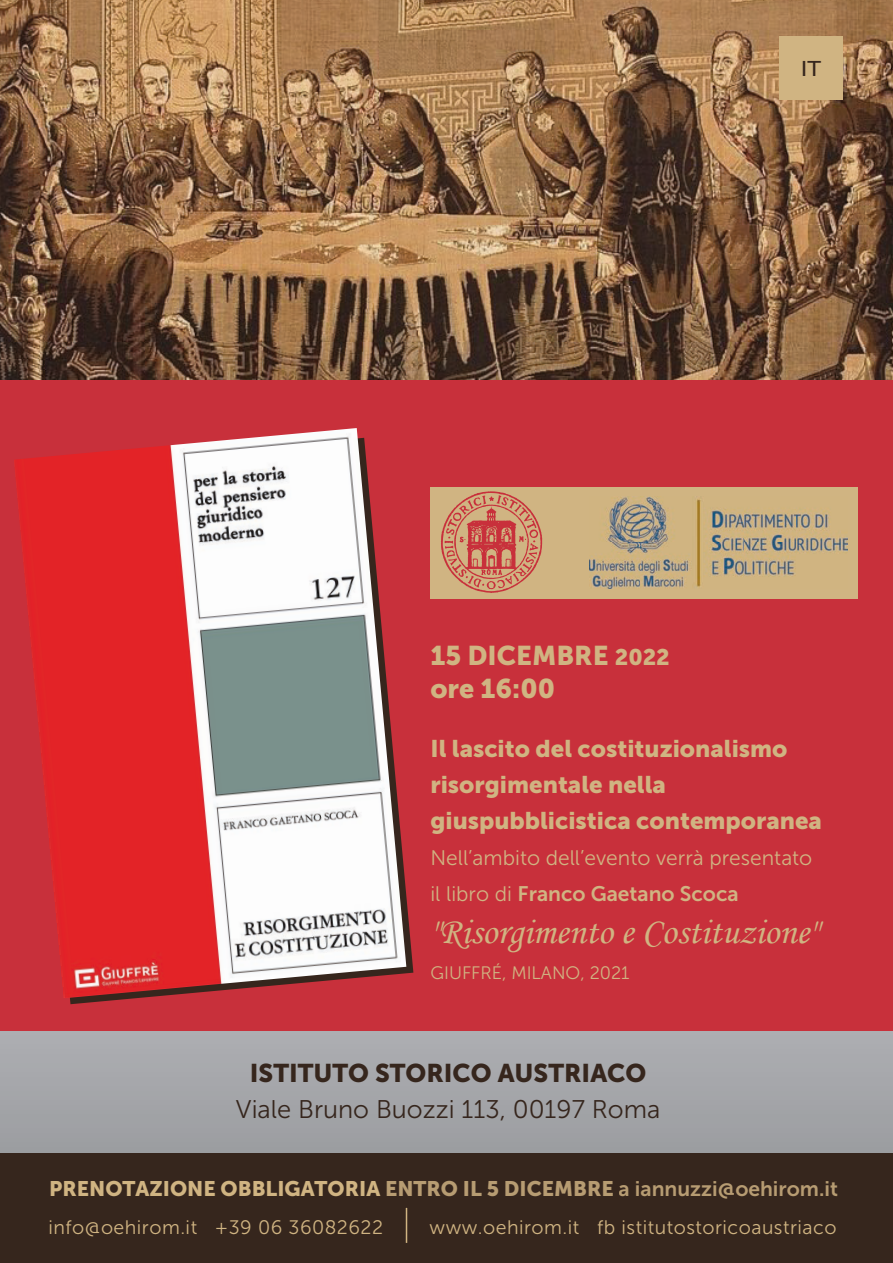
<style>
.page{position:relative;width:893px;height:1263px;background:#fff}
.page>*{position:absolute;margin:0;border:0;box-sizing:border-box;transform-origin:0 0}
.t1{font:37.5px "Monotype Corsiva";color:#d0b482}
.t2{font:27px/33px "Museo Sans 900";color:#d0b482}
.t3{font:25.5px "Museo Sans 300";color:#36261d}
.t4{font:25.5px "Museo Sans 900";color:#36261d}
.t5{font:24px/36px "Museo Sans 900";color:#d0b482}
.t6{font:21.3px "Museo Sans 500";color:#36261d;scale:1.08 1}
.t7{font:21px "Museo Sans 900";color:#d0b482}
.t8{font:21px "Museo Sans 300";color:#d0b482}
.t9{font:21px "Museo Sans 700";color:#d0b482}
.t10{font:19.5px "Museo Sans 300";letter-spacing:.025em;color:#d0b482}
.t11{font:18px "Museo Sans 300";color:#d0b482}
.s1{font-size:22.5px}
.s2{font-family:"Museo Sans 300"}
.s3{color:#b79c72}
.s4{font-family:"Museo Sans 700";color:#b79c72}
</style>
<div class="page">
<svg style="left:0;top:1031px;width:893px;height:123px;background:#a3a4a8"></svg>
<img style="left:0;top:0;width:893px;height:381px">
<div style="left:0;top:381px;width:893px;height:650px;background:#c8303b"></div>
<div style="left:0;top:1154px;width:893px;height:109px;background:#36261d"></div>
<hr style="left:406px;top:1208px;width:1px;height:35px;background:#d0b482">
<div style="left:779px;top:36px;width:63px;height:63px;background:#d0b482"></div>
<img style="left:14px;top:428px;width:392px;height:570px">
<div style="left:431px;top:487px;width:427px;height:112px;background:#d0b482"></div>
<img style="left:589px;top:496px;width:259px;height:92px">
<svg style="left:441px;top:491px;width:101px;height:102px"></svg>
<p class="t6" style="left:801px;top:57px;width:20px">IT</p>
<p class="t2" style="left:430px;top:639px;width:241px">15 DICEMBRE <span class="s1">2022 </span>ore 16:00</p>
<p class="t5" style="left:430px;top:731px;width:393px">Il lascito del costituzionalismo risorgimentale nella giuspubblicistica contemporanea</p>
<p class="t8" style="left:430px;top:847px;width:383px">Nell’ambito dell’evento verrà presentato</p>
<p class="t9" style="left:430px;top:882px;width:310px"><span class="s2">il libro di</span> Franco Gaetano Scoca</p>
<h1 class="t1" style="left:430px;top:909px;width:388px">"Risorgimento e Costituzione"</h1>
<p class="t11" style="left:430px;top:963px;width:201px">GIUFFRÉ, MILANO, 2021</p>
<p class="t4" style="left:250px;top:1058px;width:398px">ISTITUTO STORICO AUSTRIACO</p>
<p class="t3" style="left:236px;top:1095px;width:426px">Viale Bruno Buozzi 113, 00197 Roma</p>
<p class="t7" style="left:49px;top:1177px;width:790px">PRENOTAZIONE OBBLIGATORIA <span class="s3">ENTRO IL 5 DICEMBRE</span> <span class="s4">a iannuzzi@oehirom.it</span></p>
<p class="t10" style="left:48px;top:1217px;width:336px">info@oehirom.it +39 06 36082622</p>
<p class="t10" style="left:430px;top:1217px;width:408px">www.oehirom.it fb istitutostoricoaustriaco</p>
</div>
